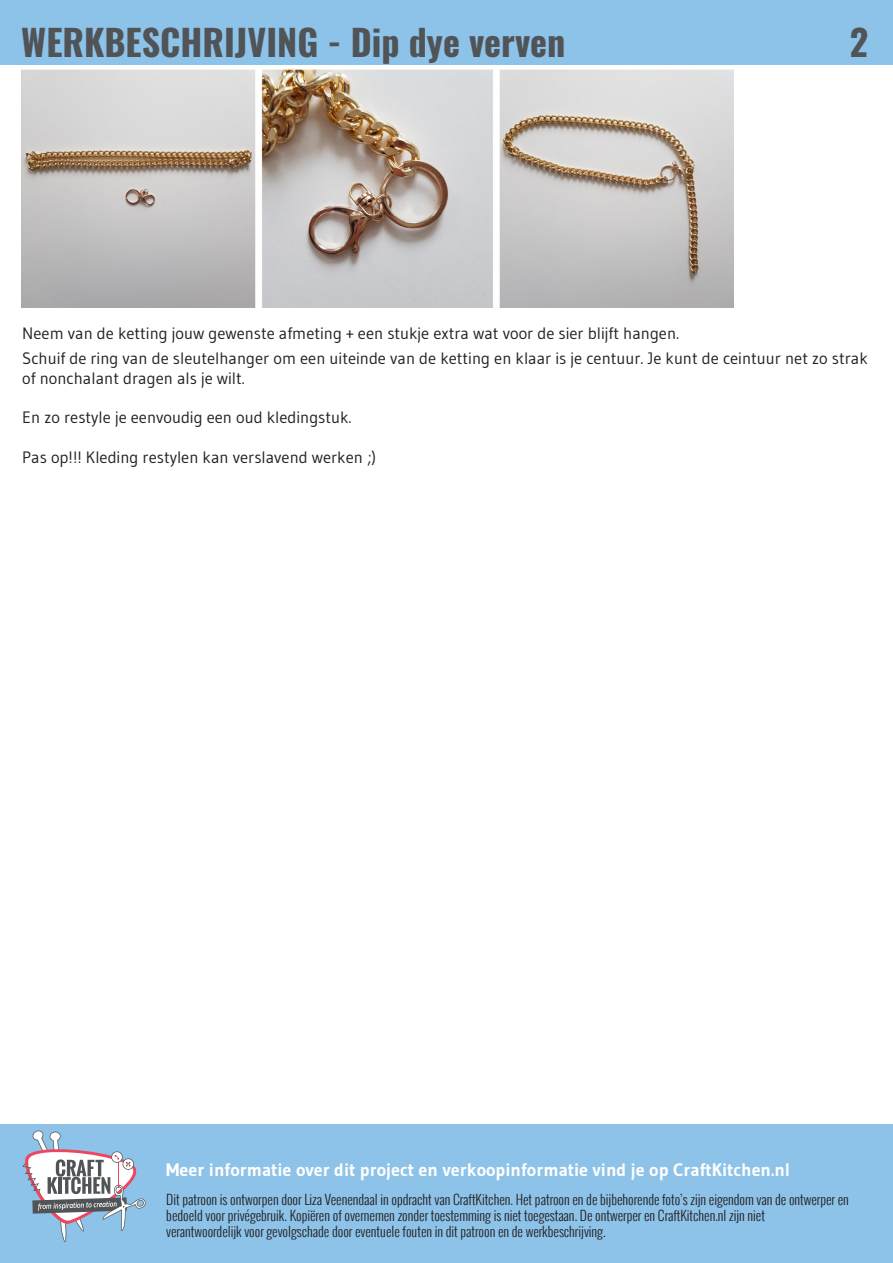
<style>
.page{position:relative;width:893px;height:1263px;background:#fff}
.page>*{position:absolute;margin:0;border:0;box-sizing:border-box;transform-origin:0 0}
.t1{font:700 36px "Oswald";color:#515456}
.t2{font:700 18px "Gudea";color:#fff}
.t3{font:16.5px/19.8px "Gudea";color:#231f20}
.t4{font:300 13.5px/16.2px "Oswald";color:#231f20}
</style>
<div class="page">
<div style="left:0;top:1125px;width:893px;height:138px;background:#8dc2e9"></div>
<div style="left:0;top:0;width:893px;height:64px;background:#8dc2e9"></div>
<svg style="left:22px;top:1130px;width:124px;height:112px"></svg>
<img style="left:21px;top:69px;width:712px;height:238px">
<p class="t1" style="left:21px;top:23px;width:546px">WERKBESCHRIJVING - Dip dye verven</p>
<p class="t1" style="left:850px;top:23px;width:20px">2</p>
<p class="t3" style="left:22px;top:323px;width:658px">Neem van de ketting jouw gewenste afmeting + een stukje extra wat voor de sier blijft hangen.</p>
<p class="t3" style="left:22px;top:348px;width:847px">Schuif de ring van de sleutelhanger om een uiteinde van de ketting en klaar is je centuur. Je kunt de ceintuur net zo strak of nonchalant dragen als je wilt.</p>
<p class="t3" style="left:22px;top:407px;width:331px">En zo restyle je eenvoudig een oud kledingstuk.</p>
<p class="t3" style="left:22px;top:447px;width:355px">Pas op!!! Kleding restylen kan verslavend werken ;)</p>
<p class="t2" style="left:166px;top:1159px;width:626px">Meer informatie over dit project en verkoopinformatie vind je op CraftKitchen.nl</p>
<p class="t4" style="left:166px;top:1191px;width:684px">Dit patroon is ontworpen door Liza Veenendaal in opdracht van CraftKitchen. Het patroon en de bijbehorende foto’s zijn eigendom van de ontwerper en bedoeld voor privégebruik. Kopiëren of overnemen zonder toestemming is niet toegestaan. De ontwerper en CraftKitchen.nl zijn niet</p>
<p class="t4" style="left:166px;top:1223px;width:441px">verantwoordelijk voor gevolgschade door eventuele fouten in dit patroon en de werkbeschrijving.</p>
</div>
